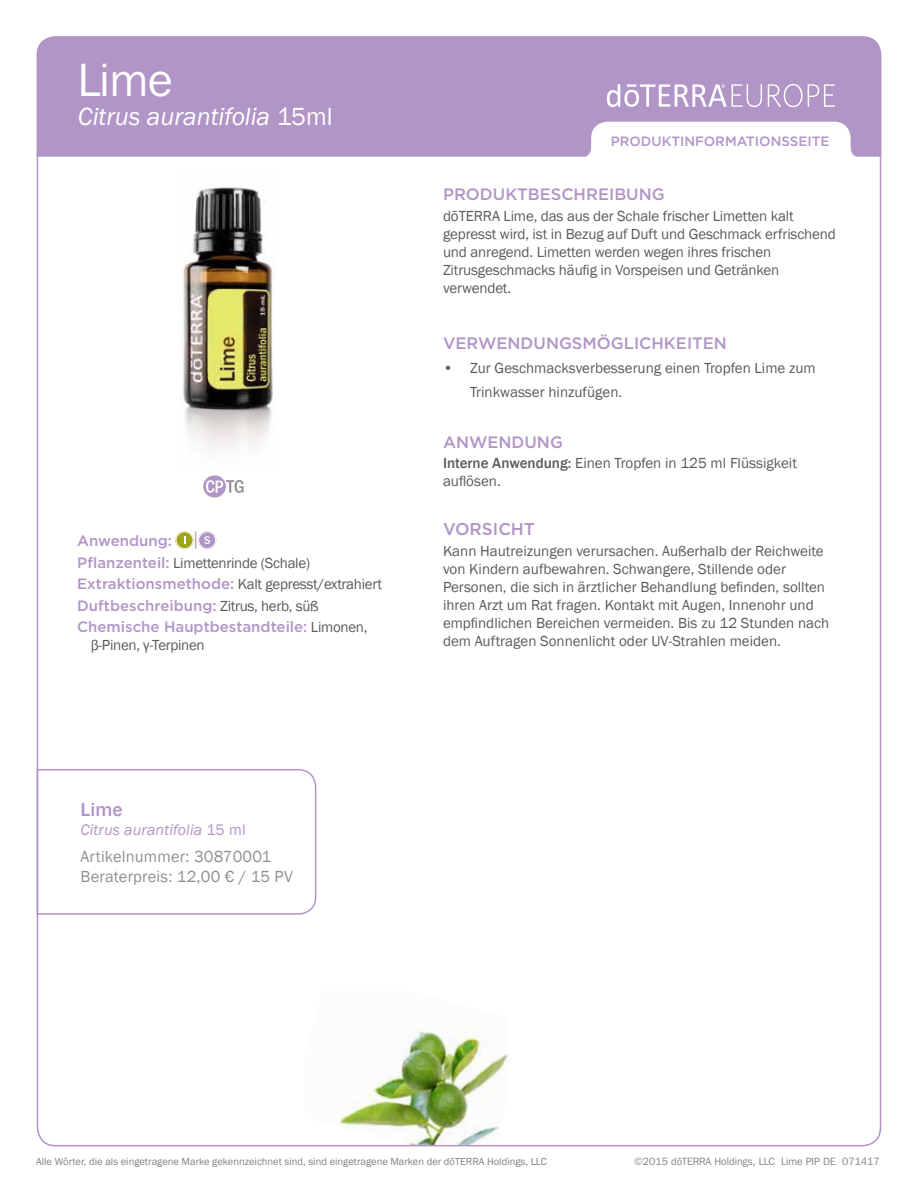
<style>
.page{position:relative;width:918px;height:1188px;background:#fff}
.page>*{position:absolute;margin:0;border:0;box-sizing:border-box;transform-origin:0 0}
.t1{font:46.5px "Franklin Gothic IT Cby BT";color:#fff}
.t2{font:italic 25.5px "Franklin Gothic";color:#fff}
.t3{font:500 19.5px "Franklin Gothic";color:#b195c6}
.t4{font:500 17.1px "Gotham";color:#b195c6}
.t5{font:500 16.5px "Gotham";color:#b195c6}
.t6{font:16.5px "Franklin Gothic";letter-spacing:.01em;color:#8e9092}
.t7{font:16.5px "Franklin Gothic";letter-spacing:.01em;color:#919195}
.t8{font:italic 15.75px "Franklin Gothic";letter-spacing:.01em;color:#b195c6}
.t9{font:15px/18px "Franklin Gothic";color:#5a5b5d}
.t10{font:15px/21.5px "Franklin Gothic";letter-spacing:-.02em;color:#5a5b5d}
.t11{font:500 15px/21.5px "Gotham";color:#b195c6}
.t12{font:500 13.5px "Gotham";color:#b195c6}
.t13{font:10.5px "Franklin Gothic";color:#808285}
.t14{font:10.5px "Franklin Gothic IT Cby BT";color:#808285}
.s1{font-style:normal}
.s2{font-family:"Gotham";font-weight:500;color:#b195c6}
.s3{font-family:"Franklin Gothic";font-weight:400;color:#5a5b5d}
.s4{font-weight:500}
.s5{font-family:"Franklin Gothic"}
</style>
<div class="page">
<img style="left:180px;top:186px;width:95px;height:264px">
<svg style="left:203px;top:475px;width:41px;height:23px"></svg>
<svg style="left:195px;top:532px;width:1px;height:17px"></svg>
<svg style="left:175px;top:531px;width:19px;height:18px"></svg>
<div style="left:176px;top:532px;width:17px;height:17px;border:1px solid #fff;border-radius:50%"></div>
<svg style="left:198px;top:531px;width:18px;height:18px"></svg>
<div style="left:199px;top:532px;width:17px;height:17px;border:1px solid #fff;border-radius:50%"></div>
<svg style="left:204px;top:536px;width:6px;height:8px"></svg>
<svg style="left:36px;top:768px;width:281px;height:148px"></svg>
<div style="left:37px;top:36px;width:844px;height:121px;background:#b195c6"></div>
<svg style="left:581px;top:122px;width:280px;height:35px"></svg>
<img style="left:339px;top:1021px;width:169px;height:124px">
<svg style="left:605px;top:83px;width:230px;height:24px"></svg>
<h1 class="t1" style="left:78px;top:51px;width:96px">Lime</h1>
<h2 class="t2" style="left:78px;top:101px;width:256px">Citrus aurantifolia <span class="s1">15ml</span></h2>
<p class="t11" style="left:77px;top:530px;width:96px">Anwendung:</p>
<p class="t10" style="left:77px;top:552px;width:306px"><span class="s2">Pflanzenteil:</span> Limettenrinde (Schale)<br><span class="s2">Extraktionsmethode:</span> Kalt gepresst/extrahiert</p>
<p class="t11" style="left:77px;top:594px;width:292px">Duftbeschreibung: <span class="s3">Zitrus, herb, süß<br></span>Chemische Hauptbestandteile: <span class="s3">Limonen,</span></p>
<p class="t10" style="left:91px;top:635px;width:116px">β-Pinen, γ-Terpinen</p>
<h3 class="t3" style="left:81px;top:797px;width:44px">Lime</h3>
<p class="t8" style="left:81px;top:820px;width:167px">Citrus aurantifolia <span class="s1">15 ml</span></p>
<p class="t7" style="left:81px;top:846px;width:192px">Artikelnummer: 30870001</p>
<p class="t6" style="left:81px;top:866px;width:214px">Beraterpreis: 12,00 € / 15 PV</p>
<p class="t12" style="left:611px;top:132px;width:220px">PRODUKTINFORMATIONSSEITE</p>
<p class="t5" style="left:443px;top:183px;width:223px">PRODUKTBESCHREIBUNG</p>
<p class="t9" style="left:443px;top:207px;width:394px">dōTERRA Lime, das aus der Schale frischer Limetten kalt gepresst wird, ist in Bezug auf Duft und Geschmack erfrischend und anregend. Limetten werden wegen ihres frischen Zitrusgeschmacks häufig in Vorspeisen und Getränken verwendet.</p>
<p class="t5" style="left:443px;top:332px;width:286px">VERWENDUNGSMÖGLICHKEITEN</p>
<p class="t9" style="left:470px;top:356px;width:347px;line-height:24px;text-indent:-27px">• Zur Geschmacksverbesserung einen Tropfen Lime zum<br>Trinkwasser hinzufügen.</p>
<p class="t5" style="left:443px;top:432px;width:121px">ANWENDUNG</p>
<p class="t9" style="left:443px;top:454px;width:356px"><span class="s4">Interne Anwendung:</span> Einen Tropfen in 125 ml Flüssigkeit auflösen.</p>
<p class="t4" style="left:443px;top:517px;width:94px">VORSICHT</p>
<p class="t9" style="left:443px;top:542px;width:388px">Kann Hautreizungen verursachen. Außerhalb der Reichweite von Kindern aufbewahren. Schwangere, Stillende oder Personen, die sich in ärztlicher Behandlung befinden, sollten ihren Arzt um Rat fragen. Kontakt mit Augen, Innenohr und empfindlichen Bereichen vermeiden. Bis zu 12 Stunden nach dem Auftragen Sonnenlicht oder UV-Strahlen meiden.</p>
<p class="t13" style="left:36px;top:1155px;width:512px">Alle Wörter, die als eingetragene Marke gekennzeichnet sind, sind eingetragene Marken der dōTERRA Holdings, LLC</p>
<p class="t14" style="left:634px;top:1155px;width:247px">©2015 d<span class="s5">ō</span>TERRA Holdings, LLC Lime PIP DE 071417</p>
</div>
